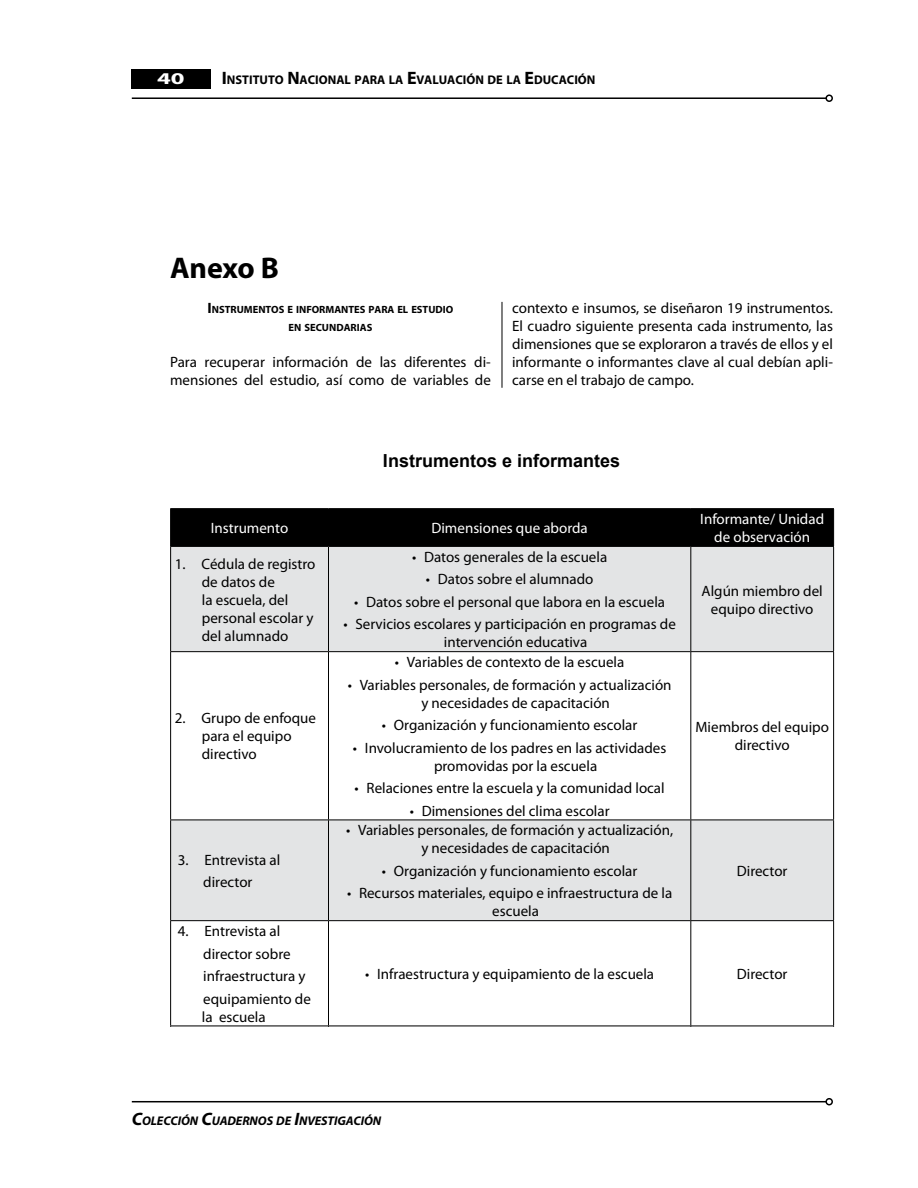
<style>
.page{position:relative;width:918px;height:1188px;background:#fff}
.page>*{position:absolute;margin:0;border:0;box-sizing:border-box;transform-origin:0 0}
.t1{font:700 30px "Myriad Pro";letter-spacing:-.01em;color:#000}
.t2{font:700 18px "Arial";color:#000}
.t3{font:700 16.5px "Myriad Pro";color:#fff;scale:1.5 1}
.t4{font:15px/18px "Myriad Pro";color:#000}
.t5{font:15px/18px "Myriad Pro";color:#fff;text-align:center}
.t6{font:700 12.6px "Myriad Pro";color:#000}
.t7{font:italic 700 12.6px "Myriad Pro";letter-spacing:-.005em;color:#000}
.t8{font:700 10.5px/18px "Myriad Pro";color:#000;text-align:center}
.s1{font-size:18px}
.s2{font-size:15px}
</style>
<div class="page">
<div style="left:132px;top:69px;width:79px;height:20px;background:#000"></div>
<hr style="left:132px;top:97px;width:694px;height:2px;background:#000">
<div style="left:825px;top:94px;width:8px;height:8px;border:2px solid #000;border-radius:50%"></div>
<hr style="left:132px;top:1101px;width:694px;height:1px;background:#000">
<div style="left:825px;top:1098px;width:8px;height:7px;border:2px solid #000;border-radius:50%"></div>
<hr style="left:502px;top:302px;width:1px;height:86px;background:#000">
<div style="left:171px;top:509px;width:662px;height:37px;background:#000"></div>
<svg style="left:171px;top:547px;width:662px;height:479px"></svg>
<hr style="left:328px;top:509px;width:1px;height:37px;background:#000">
<hr style="left:690px;top:509px;width:1px;height:37px;background:#000">
<hr style="left:170px;top:546px;width:159px;height:1px;background:#000">
<hr style="left:329px;top:546px;width:362px;height:1px;background:#000">
<hr style="left:328px;top:547px;width:1px;height:104px;background:#000">
<hr style="left:691px;top:546px;width:143px;height:1px;background:#000">
<hr style="left:690px;top:547px;width:1px;height:104px;background:#000">
<hr style="left:170px;top:651px;width:159px;height:1px;background:#000">
<hr style="left:329px;top:651px;width:362px;height:1px;background:#000">
<hr style="left:328px;top:652px;width:1px;height:168px;background:#000">
<hr style="left:691px;top:651px;width:143px;height:1px;background:#000">
<hr style="left:690px;top:652px;width:1px;height:168px;background:#000">
<hr style="left:170px;top:820px;width:159px;height:1px;background:#000">
<hr style="left:329px;top:820px;width:362px;height:1px;background:#000">
<hr style="left:328px;top:820px;width:1px;height:100px;background:#000">
<hr style="left:691px;top:820px;width:143px;height:1px;background:#000">
<hr style="left:690px;top:820px;width:1px;height:100px;background:#000">
<hr style="left:170px;top:920px;width:159px;height:1px;background:#000">
<hr style="left:329px;top:920px;width:362px;height:1px;background:#000">
<hr style="left:328px;top:921px;width:1px;height:105px;background:#000">
<hr style="left:691px;top:920px;width:143px;height:1px;background:#000">
<hr style="left:690px;top:921px;width:1px;height:105px;background:#000">
<hr style="left:170px;top:1026px;width:159px;height:1px;background:#000">
<hr style="left:329px;top:1026px;width:362px;height:1px;background:#000">
<hr style="left:691px;top:1026px;width:143px;height:1px;background:#000">
<hr style="left:170px;top:508px;width:159px;height:1px;background:#000">
<hr style="left:170px;top:509px;width:1px;height:37px;background:#000">
<hr style="left:329px;top:508px;width:362px;height:1px;background:#000">
<hr style="left:691px;top:508px;width:143px;height:1px;background:#000">
<hr style="left:833px;top:509px;width:1px;height:37px;background:#000">
<hr style="left:170px;top:547px;width:1px;height:104px;background:#000">
<hr style="left:833px;top:547px;width:1px;height:104px;background:#000">
<hr style="left:170px;top:652px;width:1px;height:168px;background:#000">
<hr style="left:833px;top:652px;width:1px;height:168px;background:#000">
<hr style="left:170px;top:820px;width:1px;height:100px;background:#000">
<hr style="left:833px;top:820px;width:1px;height:100px;background:#000">
<hr style="left:170px;top:921px;width:1px;height:105px;background:#000">
<hr style="left:833px;top:921px;width:1px;height:105px;background:#000">
<p class="t3" style="left:157px;top:68px;width:20px">40</p>
<p class="t6" style="left:222px;top:72px;width:375px"><span class="s1">I</span> NSTITUTO <span class="s1">N</span>ACIONAL PARA LA <span class="s1">E</span>VALUACIÓN DE LA <span class="s1">E</span>DUCACIÓN</p>
<p class="t1" style="left:170px;top:248px;width:110px">Anexo B</p>
<p class="t8" style="left:208px;top:300px;width:247px"><span class="s2">I</span> NSTRUMENTOS E INFORMANTES PARA EL ESTUDIO<br>EN SECUNDARIAS</p>
<p class="t4" style="left:170px;top:353px;width:322px">Para recuperar información de las diferentes di&shy;mensiones del estudio, así como de variables de</p>
<p class="t4" style="left:512px;top:299px;width:322px;text-align:justify">contexto e insumos, se diseñaron 19 instrumentos.<br>El cuadro siguiente presenta cada instrumento, las dimensiones que se exploraron a través de ellos y el informante o informantes clave al cual debían apli&shy;carse en el trabajo de campo.</p>
<p class="t2" style="left:383px;top:449px;width:239px">Instrumentos e informantes</p>
<p class="t5" style="left:211px;top:519px;width:79px">Instrumento</p>
<p class="t5" style="left:431px;top:519px;width:158px">Dimensiones que aborda</p>
<p class="t5" style="left:700px;top:510px;width:125px">Informante/ Unidad de observación</p>
<p class="t4" style="left:202px;top:554px;width:115px;text-indent:-27px">1. Cédula de registro de datos de<br>la escuela, del personal escolar y del alumnado</p>
<p class="t4" style="left:412px;top:548px;width:197px">• Datos generales de la escuela</p>
<p class="t4" style="left:426px;top:570px;width:169px">• Datos sobre el alumnado</p>
<p class="t4" style="left:354px;top:593px;width:313px">• Datos sobre el personal que labora en la escuela</p>
<p class="t4" style="left:444px;top:615px;width:233px;text-indent:-101px">• Servicios escolares y participación en programas de intervención educativa</p>
<p class="t4" style="left:702px;top:581px;width:123px;text-align:center">Algún miembro del equipo directivo</p>
<p class="t4" style="left:202px;top:709px;width:116px;text-indent:-27px">2. Grupo de enfoque para el equipo directivo</p>
<p class="t4" style="left:178px;top:848px;width:104px;line-height:22.5px;text-align:center">3. Entrevista al director</p>
<p class="t4" style="left:203px;top:920px;width:109px;line-height:22.5px;text-indent:-25px">4. Entrevista al director sobre infraestructura y equipamiento de</p>
<p class="t4" style="left:202px;top:1007px;width:65px">la escuela</p>
<p class="t4" style="left:395px;top:653px;width:231px">• Variables de contexto de la escuela</p>
<p class="t4" style="left:421px;top:675px;width:252px;text-indent:-74px">• Variables personales, de formación y actualización y necesidades de capacitación</p>
<p class="t4" style="left:382px;top:716px;width:257px">• Organización y funcionamiento escolar</p>
<p class="t4" style="left:434px;top:738px;width:234px;text-indent:-81px">• Involucramiento de los padres en las actividades promovidas por la escuela</p>
<p class="t4" style="left:355px;top:779px;width:312px">• Relaciones entre la escuela y la comunidad local</p>
<p class="t4" style="left:410px;top:801px;width:201px">• Dimensiones del clima escolar</p>
<p class="t4" style="left:421px;top:821px;width:253px;text-indent:-75px">• Variables personales, de formación y actualización, y necesidades de capacitación</p>
<p class="t4" style="left:382px;top:862px;width:257px">• Organización y funcionamiento escolar</p>
<p class="t4" style="left:492px;top:884px;width:181px;text-indent:-145px">• Recursos materiales, equipo e infraestructura de la escuela</p>
<p class="t4" style="left:695px;top:718px;width:135px;text-align:center">Miembros del equipo directivo</p>
<p class="t4" style="left:737px;top:862px;width:52px">Director</p>
<p class="t4" style="left:365px;top:965px;width:291px">• Infraestructura y equipamiento de la escuela</p>
<p class="t4" style="left:737px;top:965px;width:52px">Director</p>
<p class="t7" style="left:132px;top:1112px;width:251px"><span class="s1">C</span>OLECCIÓN <span class="s1">C</span>UADERNOS DE <span class="s1">I</span>NVESTIGACIÓN</p>
</div>
